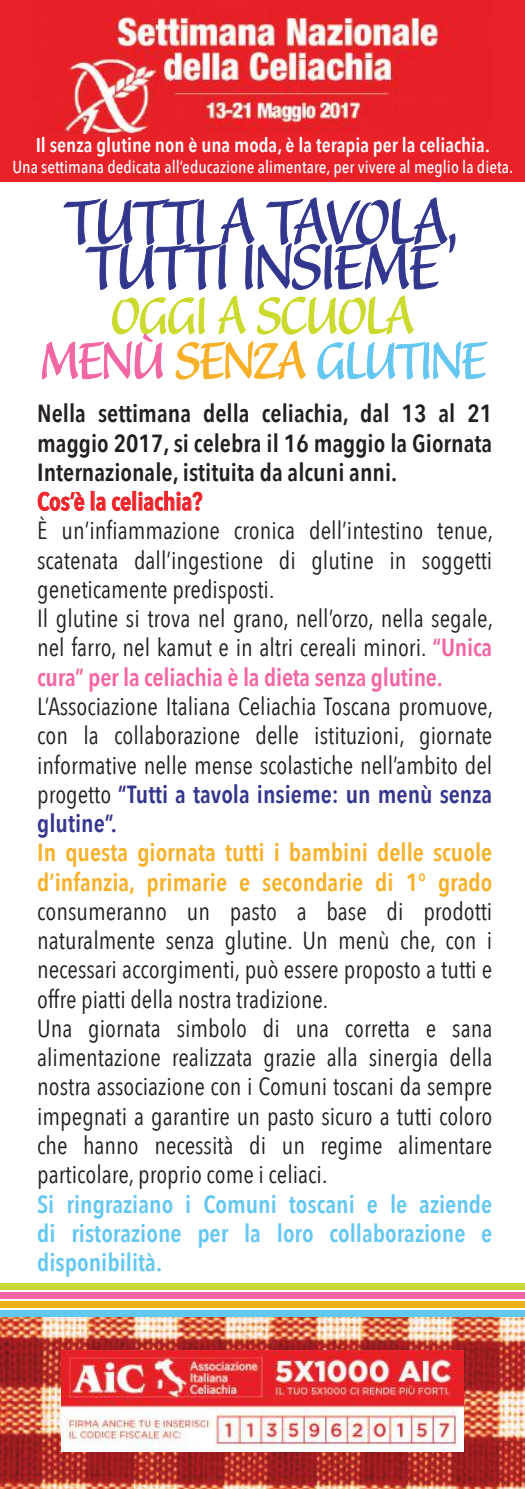
<style>
.page{position:relative;width:525px;height:1489px;background:#fff}
.page>*{position:absolute;margin:0;border:0;box-sizing:border-box;transform-origin:0 0}
.t1{font:82.5px "Balzano Std";letter-spacing:-.025em;color:#32368d}
.t2{font:67.5px "Balzano Std";letter-spacing:-.025em;color:#64c7f1}
.t3{font:67.5px "Balzano Std";letter-spacing:-.025em;color:#ccda2e}
.t4{font:24.75px/29.2px "Avenir Next Condensed";color:#241f1f}
.t5{font:600 24.75px/29.2px "Avenir Next Condensed";color:#241f1f;text-align:justify}
.t6{font:600 24.75px/29.2px "Avenir Next Condensed";color:#64c7f1;text-align:justify}
.t7{font:600 24.75px/29.2px "Avenir Next Condensed";color:#f7b028}
.t8{font:600 24.75px "Avenir Next Condensed";color:#f0232a}
.t9{font:600 20px "Avenir Next Condensed";color:#fff}
.t10{font:500 17.5px "Avenir Next Condensed";color:#fff}
.s1{color:#f366a4}
.s2{color:#f7b028}
.s3{font-weight:600;color:#f366a4}
.s4{font-weight:600;color:#35368d}
</style>
<div class="page">
<img style="left:0;top:1316px;width:524px;height:172px">
<div style="left:0;top:1282px;width:524px;height:7px;background:#c8d837"></div>
<div style="left:0;top:1292px;width:524px;height:6px;background:#f266a4"></div>
<div style="left:0;top:1301px;width:524px;height:6px;background:#f3b119"></div>
<div style="left:0;top:1310px;width:524px;height:6px;background:#61c9f0"></div>
<svg style="left:37px;top:491px;width:48px;height:21px"></svg>
<div style="left:91px;top:491px;width:3px;height:19px;border:1px solid #f0232a"></div>
<svg style="left:96px;top:496px;width:35px;height:16px"></svg>
<div style="left:133px;top:491px;width:3px;height:19px;border:1px solid #f0232a"></div>
<svg style="left:138px;top:490px;width:65px;height:21px"></svg>
<svg style="left:42px;top:197px;width:445px;height:183px"></svg>
<img style="left:62px;top:1350px;width:401px;height:101px">
<div style="left:0;top:0;width:524px;height:181px;background:#e92128"></div>
<img style="left:52px;top:13px;width:402px;height:121px">
<p class="t9" style="left:36px;top:128px;width:455px">Il senza glutine non è una moda, è la terapia per la celiachia.</p>
<p class="t10" style="left:12px;top:156px;width:501px">Una settimana dedicata all’educazione alimentare, per vivere al meglio la dieta.</p>
<h1 class="t1" style="left:64px;top:180px;width:397px">TUTTI A TAVOLA,</h1>
<h1 class="t1" style="left:86px;top:225px;width:354px">TUTTI INSIEME</h1>
<h2 class="t3" style="left:111px;top:282px;width:305px">OGGI A SCUOLA</h2>
<h2 class="t2" style="left:39px;top:327px;width:448px"><span class="s1">MENÙ</span> <span class="s2">SENZA</span> GLUTINE</h2>
<p class="t5" style="left:37px;top:398px;width:456px">Nella settimana della celiachia, dal 13 al 21 maggio 2017, si celebra il 16 maggio la Giornata Internazionale, istituita da alcuni anni.</p>
<p class="t8" style="left:37px;top:480px;width:166px">Cos’è la celiachia?</p>
<p class="t4" style="left:37px;top:515px;width:457px">È un’infiammazione cronica dell’intestino tenue, scatenata dall’ingestione di glutine in soggetti geneticamente predisposti.<br>Il glutine si trova nel grano, nell’orzo, nella segale, nel farro, nel kamut e in altri cereali minori. <span class="s3">“Unica cura” per la celiachia è la dieta senza glutine.</span></p>
<p class="t4" style="left:37px;top:690px;width:457px;text-align:justify">L’Associazione Italiana Celiachia Toscana promuove, con la collaborazione delle istituzioni, giornate informative nelle mense scolastiche nell’ambito del progetto <span class="s4">“Tutti a tavola insieme: un menù senza glutine”.</span></p>
<p class="t7" style="left:37px;top:837px;width:456px">In questa giornata tutti i bambini delle scuole d’infanzia, primarie e secondarie di 1° grado</p>
<p class="t4" style="left:37px;top:895px;width:456px">consumeranno un pasto a base di prodotti naturalmente senza glutine. Un menù che, con i necessari accorgimenti, può essere proposto a tutti e offre piatti della nostra tradizione.<br>Una giornata simbolo di una corretta e sana alimentazione realizzata grazie alla sinergia della nostra associazione con i Comuni toscani da sempre impegnati a garantire un pasto sicuro a tutti coloro che hanno necessità di un regime alimentare particolare, proprio come i celiaci.</p>
<p class="t6" style="left:37px;top:1188px;width:456px">Si ringraziano i Comuni toscani e le aziende di ristorazione per la loro collaborazione e disponibilità.</p>
</div>
